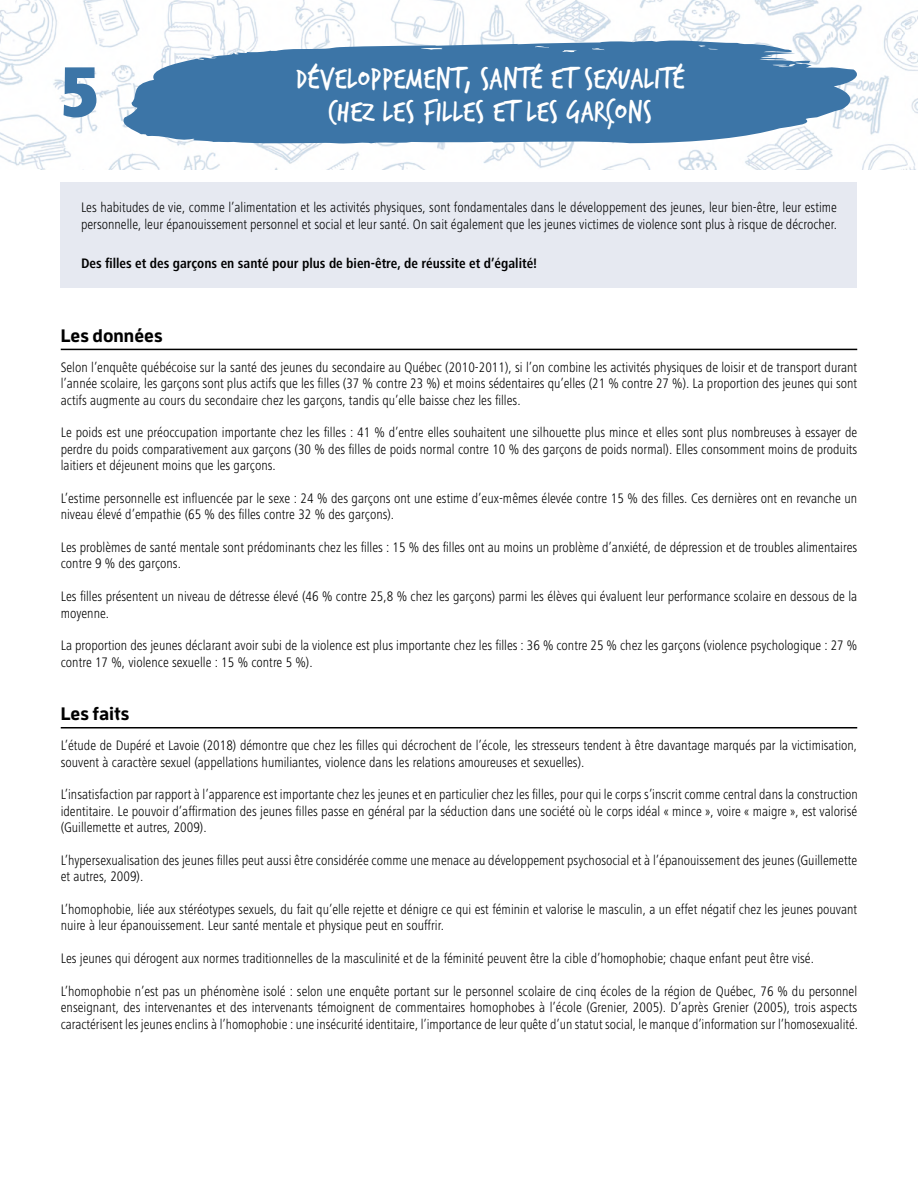
<style>
.page{position:relative;width:918px;height:1188px;background:#fff}
.page>*{position:absolute;margin:0;border:0;box-sizing:border-box;transform-origin:0 0}
.t1{font:900 condensed 73.8px "Frutiger Next LT";color:#3c75a7}
.t2{font:31.5px "Trash Hand";letter-spacing:.02em;color:#fff}
.t3{font:700 18px "Enzo OT";color:#000}
.t4{font:300 condensed 14.25px/16.4px "Frutiger Next LT";color:#000}
.t5{font:700 condensed 14.25px "Frutiger Next LT";color:#000}
</style>
<div class="page">
<img style="left:0;top:0;width:918px;height:170px">
<hr style="left:61px;top:349px;width:796px;height:1px;background:#000">
<hr style="left:61px;top:727px;width:796px;height:1px;background:#000">
<div style="left:61px;top:183px;width:796px;height:105px;background:#e6e9f1"></div>
<svg style="left:119px;top:38px;width:744px;height:106px;background:#608eb7"></svg>
<h1 class="t1" style="left:61px;top:50px;width:40px">5</h1>
<h2 class="t2" style="left:296px;top:64px;width:390px">DÉVELOPPEMENT, SANTÉ ET SEXUALITÉ</h2>
<h2 class="t2" style="left:328px;top:97px;width:325px">CHEZ LES FILLES ET LES GARÇONS</h2>
<p class="t4" style="left:81px;top:199px;width:758px">Les habitudes de vie, comme l’alimentation et les activités physiques, sont fondamentales dans le développement des jeunes, leur bien-être, leur estime personnelle, leur épanouissement personnel et social et leur santé. On sait également que les jeunes victimes de violence sont plus à risque de décrocher.</p>
<p class="t5" style="left:81px;top:256px;width:458px">Des filles et des garçons en santé pour plus de bien-être, de réussite et d’égalité!</p>
<p class="t3" style="left:61px;top:324px;width:103px">Les données</p>
<p class="t4" style="left:61px;top:359px;width:798px;text-align:justify">Selon l’enquête québécoise sur la santé des jeunes du secondaire au Québec (2010-2011), si l’on combine les activités physiques de loisir et de transport durant l’année scolaire, les garçons sont plus actifs que les filles (37 % contre 23 %) et moins sédentaires qu’elles (21 % contre 27 %). La proportion des jeunes qui sont actifs augmente au cours du secondaire chez les garçons, tandis qu’elle baisse chez les filles.</p>
<p class="t4" style="left:61px;top:425px;width:798px;text-align:justify">Le poids est une préoccupation importante chez les filles : 41 % d’entre elles souhaitent une silhouette plus mince et elles sont plus nombreuses à essayer de perdre du poids comparativement aux garçons (30 % des filles de poids normal contre 10 % des garçons de poids normal). Elles consomment moins de produits laitiers et déjeunent moins que les garçons.</p>
<p class="t4" style="left:61px;top:490px;width:798px">L’estime personnelle est influencée par le sexe : 24 % des garçons ont une estime d’eux-mêmes élevée contre 15 % des filles. Ces dernières ont en revanche un niveau élevé d’empathie (65 % des filles contre 32 % des garçons).</p>
<p class="t4" style="left:61px;top:539px;width:798px">Les problèmes de santé mentale sont prédominants chez les filles : 15 % des filles ont au moins un problème d’anxiété, de dépression et de troubles alimentaires contre 9 % des garçons.</p>
<p class="t4" style="left:61px;top:588px;width:798px">Les filles présentent un niveau de détresse élevé (46 % contre 25,8 % chez les garçons) parmi les élèves qui évaluent leur performance scolaire en dessous de la moyenne.</p>
<p class="t4" style="left:61px;top:638px;width:798px">La proportion des jeunes déclarant avoir subi de la violence est plus importante chez les filles : 36 % contre 25 % chez les garçons (violence psychologique : 27 % contre 17 %, violence sexuelle : 15 % contre 5 %).</p>
<p class="t3" style="left:61px;top:703px;width:70px">Les faits</p>
<p class="t4" style="left:61px;top:737px;width:798px">L’étude de Dupéré et Lavoie (2018) démontre que chez les filles qui décrochent de l’école, les stresseurs tendent à être davantage marqués par la victimisation, souvent à caractère sexuel (appellations humiliantes, violence dans les relations amoureuses et sexuelles).</p>
<p class="t4" style="left:61px;top:786px;width:799px;text-align:justify">L’insatisfaction par rapport à l’apparence est importante chez les jeunes et en particulier chez les filles, pour qui le corps s’inscrit comme central dans la construction identitaire. Le pouvoir d’affirmation des jeunes filles passe en général par la séduction dans une société où le corps idéal « mince », voire « maigre », est valorisé (Guillemette et autres, 2009).</p>
<p class="t4" style="left:61px;top:852px;width:798px">L’hypersexualisation des jeunes filles peut aussi être considérée comme une menace au développement psychosocial et à l’épanouissement des jeunes (Guillemette et autres, 2009).</p>
<p class="t4" style="left:61px;top:901px;width:798px">L’homophobie, liée aux stéréotypes sexuels, du fait qu’elle rejette et dénigre ce qui est féminin et valorise le masculin, a un effet négatif chez les jeunes pouvant nuire à leur épanouissement. Leur santé mentale et physique peut en souffrir.</p>
<p class="t4" style="left:61px;top:950px;width:755px">Les jeunes qui dérogent aux normes traditionnelles de la masculinité et de la féminité peuvent être la cible d’homophobie; chaque enfant peut être visé.</p>
<p class="t4" style="left:61px;top:983px;width:799px;text-align:justify">L’homophobie n’est pas un phénomène isolé : selon une enquête portant sur le personnel scolaire de cinq écoles de la région de Québec, 76 % du personnel enseignant, des intervenantes et des intervenants témoignent de commentaires homophobes à l’école (Grenier, 2005). D’après Grenier (2005), trois aspects caractérisent les jeunes enclins à l’homophobie : une insécurité identitaire, l’importance de leur quête d’un statut social, le manque d’information sur l’homosexualité.</p>
</div>
